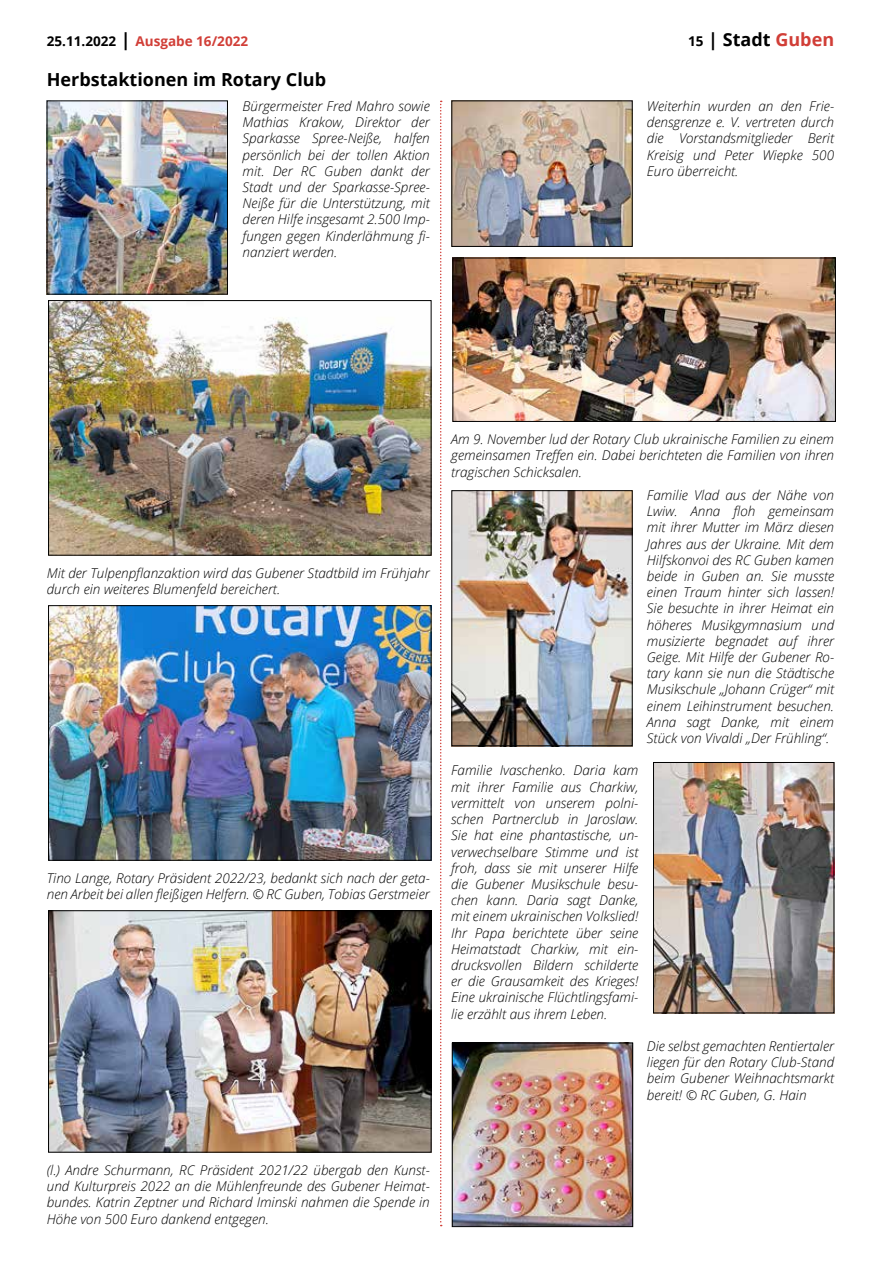
<style>
.page{position:relative;width:881px;height:1263px;background:#fff}
.page>*{position:absolute;margin:0;border:0;box-sizing:border-box;transform-origin:0 0}
.t1{font:700 18px "Open Sans";color:#000}
.t2{font:italic 300 13.5px/16.2px "Open Sans";color:#000;text-align:justify}
.t3{font:700 13.5px "Open Sans";color:#d13e37}
.s1{color:#000}
.s2{font-size:18px;color:#000}
.s3{font-size:13.5px}
.s4{color:#d13e37}
</style>
<div class="page">
<svg style="left:440px;top:101px;width:1px;height:1125px"></svg>
<img style="left:454px;top:260px;width:379px;height:160px">
<div style="left:452px;top:258px;width:383px;height:164px;border:1px solid #000"></div>
<img style="left:50px;top:302px;width:379px;height:251px">
<div style="left:48px;top:300px;width:383px;height:255px;border:1px solid #000"></div>
<img style="left:50px;top:607px;width:379px;height:251px">
<div style="left:48px;top:605px;width:383px;height:255px;border:1px solid #000"></div>
<img style="left:50px;top:912px;width:379px;height:238px">
<div style="left:48px;top:910px;width:383px;height:242px;border:1px solid #000"></div>
<img style="left:49px;top:103px;width:176px;height:189px">
<img style="left:453px;top:103px;width:177px;height:142px">
<div style="left:451px;top:101px;width:181px;height:146px;border:1px solid #000"></div>
<img style="left:453px;top:492px;width:177px;height:252px">
<div style="left:451px;top:490px;width:181px;height:256px;border:1px solid #000"></div>
<img style="left:655px;top:764px;width:176px;height:247px">
<div style="left:653px;top:762px;width:180px;height:251px;border:1px solid #000"></div>
<img style="left:454px;top:1045px;width:176px;height:180px">
<div style="left:452px;top:1043px;width:180px;height:184px;border:1px solid #000"></div>
<p class="t3" style="left:47px;top:32px;width:203px"><span class="s1">25.11.2022</span> <span class="s2">|</span> Ausgabe 16/2022</p>
<h1 class="t1" style="left:688px;top:27px;width:147px"><span class="s3">15</span> | Stadt <span class="s4">Guben</span></h1>
<h1 class="t1" style="left:47px;top:67px;width:281px">Herbstaktionen im Rotary Club</h1>
<p class="t2" style="left:242px;top:97px;width:189px">Bürgermeister Fred Mahro sowie Mathias Krakow, Direktor der Sparkasse Spree-Neiße, halfen persönlich bei der tollen Aktion mit. Der RC Guben dankt der Stadt und der Sparkasse-Spree-Neiße für die Unterstützung, mit deren Hilfe insgesamt 2.500 Imp&shy;fungen gegen Kinderlähmung fi&shy;nanziert werden.</p>
<p class="t2" style="left:646px;top:97px;width:189px">Weiterhin wurden an den Frie&shy;densgrenze e. V. vertreten durch die Vorstandsmitglieder Berit Kreisig und Peter Wiepke 500<br>Euro überreicht.</p>
<p class="t2" style="left:47px;top:564px;width:384px">Mit der Tulpenpflanzaktion wird das Gubener Stadtbild im Frühjahr durch ein weiteres Blumenfeld bereichert.</p>
<p class="t2" style="left:47px;top:869px;width:384px">Tino Lange, Rotary Präsident 2022/23, bedankt sich nach der geta&shy;nen Arbeit bei allen fleißigen Helfern. © RC Guben, Tobias Gerstmeier</p>
<p class="t2" style="left:451px;top:431px;width:384px">Am 9. November lud der Rotary Club ukrainische Familien zu einem gemeinsamen Treffen ein. Dabei berichteten die Familien von ihren tragischen Schicksalen.</p>
<p class="t2" style="left:646px;top:487px;width:189px">Familie Vlad aus der Nähe von Lwiw. Anna floh gemeinsam mit ihrer Mutter im März diesen Jahres aus der Ukraine. Mit dem Hilfskonvoi des RC Guben kamen beide in Guben an. Sie musste einen Traum hinter sich lassen!<br>Sie besuchte in ihrer Heimat ein höheres Musikgymnasium und musizierte begnadet auf ihrer Geige. Mit Hilfe der Gubener Ro&shy;tary kann sie nun die Städtische Musikschule „Johann Crüger“ mit einem Leihinstrument besuchen.<br>Anna sagt Danke, mit einem Stück von Vivaldi „Der Frühling“.</p>
<p class="t2" style="left:451px;top:762px;width:189px">Familie Ivaschenko. Daria kam mit ihrer Familie aus Charkiw, vermittelt von unserem polni&shy;schen Partnerclub in Jaroslaw.<br>Sie hat eine phantastische, un&shy;verwechselbare Stimme und ist froh, dass sie mit unserer Hilfe die Gubener Musikschule besu&shy;chen kann. Daria sagt Danke, mit einem ukrainischen Volkslied!<br>Ihr Papa berichtete über seine Heimatstadt Charkiw, mit ein&shy;drucksvollen Bildern schilderte er die Grausamkeit des Krieges!<br>Eine ukrainische Flüchtlingsfami&shy;lie erzählt aus ihrem Leben.</p>
<p class="t2" style="left:646px;top:1037px;width:189px">Die selbst gemachten Rentiertaler liegen für den Rotary Club-Stand beim Gubener Weihnachtsmarkt bereit! © RC Guben, G. Hain</p>
<p class="t2" style="left:47px;top:1161px;width:384px">(l.) Andre Schurmann, RC Präsident 2021/22 übergab den Kunst&shy;und Kulturpreis 2022 an die Mühlenfreunde des Gubener Heimat&shy;bundes. Katrin Zeptner und Richard Iminski nahmen die Spende in Höhe von 500 Euro dankend entgegen.</p>
</div>
